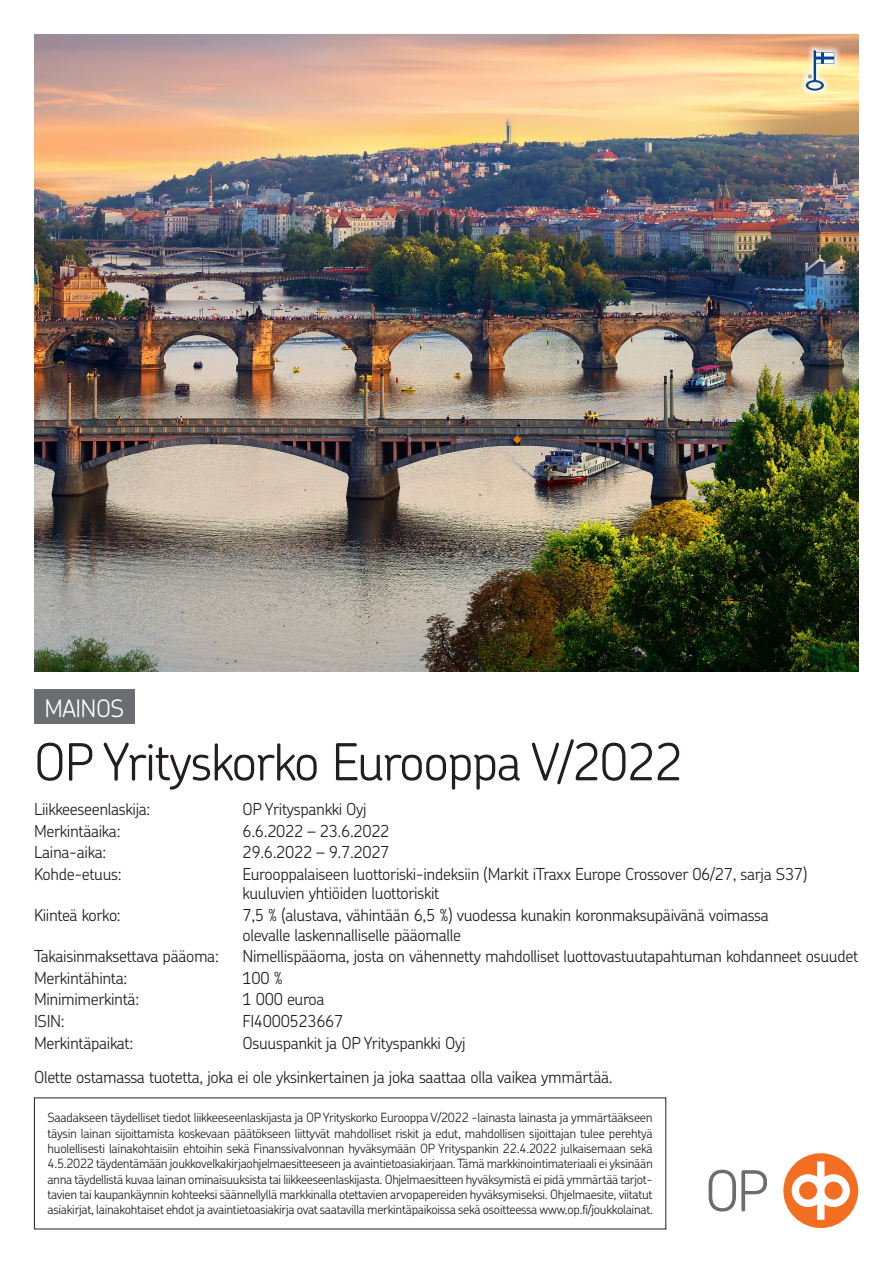
<style>
.page{position:relative;width:893px;height:1263px;background:#fff}
.page>*{position:absolute;margin:0;border:0;box-sizing:border-box;transform-origin:0 0}
.t1{font:300 51px "OP Chevin Pro";letter-spacing:-.025em;color:#231f20}
.t2{font:300 24px "OP Chevin Pro";letter-spacing:-.025em;color:#fff}
.t3{font:300 16.5px/19.5px "OP Chevin Pro";letter-spacing:-.02em;color:#231f20}
.t4{font:300 12.75px/15.3px "OP Chevin Pro";letter-spacing:-.02em;color:#231f20;text-align:justify}
</style>
<div class="page">
<img style="left:34px;top:34px;width:825px;height:638px">
<div style="left:34px;top:690px;width:100px;height:34px;background:#6c6d70"></div>
<svg style="left:709px;top:1170px;width:58px;height:41px"></svg>
<div style="left:783px;top:1153px;width:75px;height:75px;background:#f36e21;border-radius:50%"></div>
<svg style="left:792px;top:1161px;width:58px;height:59px"></svg>
<div style="left:798px;top:43px;width:44px;height:55px;background:#fff;opacity:.84"></div>
<svg style="left:806px;top:50px;width:28px;height:41px"></svg>
<h2 class="t2" style="left:45px;top:692px;width:81px">MAINOS</h2>
<h1 class="t1" style="left:34px;top:727px;width:650px">OP Yrityskorko Eurooppa V/2022</h1>
<p class="t3" style="left:34px;top:799px;width:118px">Liikkeeseenlaskija:</p>
<p class="t3" style="left:243px;top:799px;width:126px">OP Yrityspankki Oyj</p>
<p class="t3" style="left:34px;top:820px;width:88px">Merkintäaika:</p>
<p class="t3" style="left:243px;top:820px;width:148px">6.6.2022 – 23.6.2022</p>
<p class="t3" style="left:34px;top:842px;width:74px">Laina-aika:</p>
<p class="t3" style="left:243px;top:842px;width:148px">29.6.2022 – 9.7.2027</p>
<p class="t3" style="left:34px;top:864px;width:89px">Kohde-etuus:</p>
<p class="t3" style="left:243px;top:864px;width:566px">Eurooppalaiseen luottoriski-indeksiin (Markit iTraxx Europe Crossover 06/27, sarja S37) kuuluvien yhtiöiden luottoriskit</p>
<p class="t3" style="left:34px;top:905px;width:88px">Kiinteä korko:</p>
<p class="t3" style="left:243px;top:905px;width:528px">7,5 % (alustava, vähintään 6,5 %) vuodessa kunakin koronmaksupäivänä voimassa olevalle laskennalliselle pääomalle</p>
<p class="t3" style="left:34px;top:946px;width:186px">Takaisinmaksettava pääoma:</p>
<p class="t3" style="left:243px;top:946px;width:617px">Nimellispääoma, josta on vähennetty mahdolliset luottovastuutapahtuman kohdanneet osuudet</p>
<p class="t3" style="left:34px;top:967px;width:95px">Merkintähinta:</p>
<p class="t3" style="left:243px;top:967px;width:42px">100 %</p>
<p class="t3" style="left:34px;top:989px;width:107px">Minimimerkintä:</p>
<p class="t3" style="left:243px;top:989px;width:83px">1 000 euroa</p>
<p class="t3" style="left:34px;top:1011px;width:32px">ISIN:</p>
<p class="t3" style="left:243px;top:1011px;width:102px">FI4000523667</p>
<p class="t3" style="left:34px;top:1032px;width:101px">Merkintäpaikat:</p>
<p class="t3" style="left:34px;top:1025px;width:580px;line-height:34.5px;text-indent:208px">Osuuspankit ja OP Yrityspankki Oyj<br>Olette ostamassa tuotetta, joka ei ole yksinkertainen ja joka saattaa olla vaikea ymmärtää.</p>
<p class="t4" style="left:48px;top:1109px;width:607px">Saadakseen täydelliset tiedot liikkeeseenlaskijasta ja OP Yrityskorko Eurooppa V/2022 -lainasta lainasta ja ymmärtääkseen täysin lainan sijoittamista koskevaan päätökseen liittyvät mahdolliset riskit ja edut, mahdollisen sijoittajan tulee perehtyä huolellisesti lainakohtaisiin ehtoihin sekä Finanssivalvonnan hyväksymään OP Yrityspankin 22.4.2022 julkaisemaan sekä 4.5.2022 täydentämään joukkovelkakirjaohjelmaesitteeseen ja avaintietoasiakirjaan. Tämä markkinointimateriaali ei yksinään anna täydellistä kuvaa lainan ominaisuuksista tai liikkeeseenlaskijasta. Ohjelmaesitteen hyväksymistä ei pidä ymmärtää tarjot&shy;tavien tai kaupankäynnin kohteeksi säännellyllä markkinalla otettavien arvopapereiden hyväksymiseksi. Ohjelmaesite, viitatut asiakirjat, lainakohtaiset ehdot ja avaintietoasiakirja ovat saatavilla merkintäpaikoissa sekä osoitteessa www.op.fi/joukkolainat.</p>
</div>
